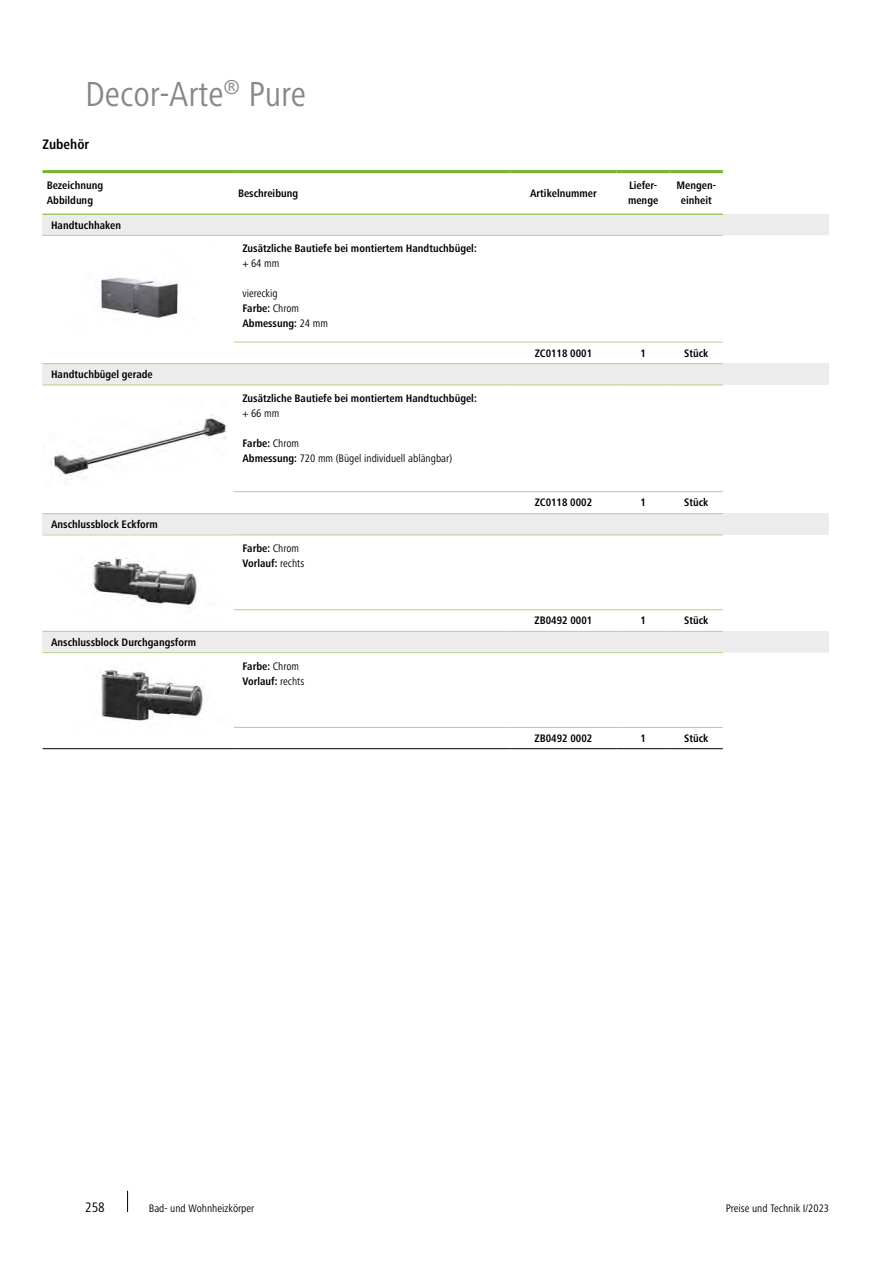
<style>
.page{position:relative;width:893px;height:1263px;background:#fff}
.page>*{position:absolute;margin:0;border:0;box-sizing:border-box;transform-origin:0 0}
.t1{font:condensed 36px "Frutiger Next LTW1 G";color:#868786}
.t2{font:700 condensed 14.25px "Frutiger Next LTW1 G";color:#000}
.t3{font:condensed 14.25px "Frutiger Next LTW1 G";color:#000}
.t4{font:700 condensed 11.25px/14.9px "Frutiger Next LTW1 G";color:#000}
.t5{font:condensed 11.25px/14.9px "Frutiger Next LTW1 G";color:#000}
.s1{font-weight:700}
.s2{font-weight:400}
</style>
<div class="page">
<svg style="left:127px;top:1191px;width:1px;height:21px"></svg>
<div style="left:43px;top:214px;width:786px;height:21px;background:#ececec"></div>
<svg style="left:234px;top:341px;width:489px;height:1px"></svg>
<hr style="left:43px;top:235px;width:191px;height:1px;background:#b5d383">
<hr style="left:234px;top:235px;width:276px;height:1px;background:#b5d383">
<hr style="left:510px;top:235px;width:107px;height:1px;background:#b5d383">
<hr style="left:617px;top:235px;width:53px;height:1px;background:#b5d383">
<hr style="left:670px;top:235px;width:53px;height:1px;background:#b5d383">
<hr style="left:234px;top:342px;width:276px;height:1px;background:#b5d383">
<hr style="left:510px;top:342px;width:107px;height:1px;background:#b5d383">
<hr style="left:617px;top:342px;width:53px;height:1px;background:#b5d383">
<hr style="left:670px;top:342px;width:53px;height:1px;background:#b5d383">
<hr style="left:43px;top:214px;width:191px;height:1px;background:#75b726">
<hr style="left:234px;top:214px;width:276px;height:1px;background:#75b726">
<hr style="left:510px;top:214px;width:107px;height:1px;background:#75b726">
<hr style="left:617px;top:214px;width:53px;height:1px;background:#75b726">
<hr style="left:670px;top:214px;width:53px;height:1px;background:#75b726">
<hr style="left:43px;top:170px;width:191px;height:3px;background:#75b726">
<hr style="left:234px;top:170px;width:276px;height:3px;background:#75b726">
<hr style="left:510px;top:170px;width:107px;height:3px;background:#75b726">
<hr style="left:617px;top:170px;width:53px;height:3px;background:#75b726">
<hr style="left:670px;top:170px;width:53px;height:3px;background:#75b726">
<img style="left:101px;top:277px;width:77px;height:41px">
<div style="left:43px;top:364px;width:786px;height:21px;background:#ececec"></div>
<hr style="left:43px;top:363px;width:191px;height:1px;background:#b5d383">
<hr style="left:234px;top:363px;width:276px;height:1px;background:#b5d383">
<hr style="left:510px;top:363px;width:107px;height:1px;background:#b5d383">
<hr style="left:617px;top:363px;width:53px;height:1px;background:#b5d383">
<hr style="left:670px;top:363px;width:53px;height:1px;background:#b5d383">
<hr style="left:43px;top:385px;width:191px;height:1px;background:#b5d383">
<hr style="left:234px;top:385px;width:276px;height:1px;background:#b5d383">
<hr style="left:510px;top:385px;width:107px;height:1px;background:#b5d383">
<hr style="left:617px;top:385px;width:53px;height:1px;background:#b5d383">
<hr style="left:670px;top:385px;width:53px;height:1px;background:#b5d383">
<hr style="left:234px;top:491px;width:276px;height:1px;background:#b5d383">
<hr style="left:510px;top:491px;width:107px;height:1px;background:#b5d383">
<hr style="left:617px;top:491px;width:53px;height:1px;background:#b5d383">
<hr style="left:670px;top:491px;width:53px;height:1px;background:#b5d383">
<img style="left:50px;top:414px;width:177px;height:62px">
<div style="left:43px;top:514px;width:786px;height:21px;background:#ececec"></div>
<svg style="left:234px;top:535px;width:489px;height:1px"></svg>
<hr style="left:43px;top:534px;width:191px;height:1px;background:#b5d383">
<hr style="left:234px;top:534px;width:276px;height:1px;background:#b5d383">
<hr style="left:510px;top:534px;width:107px;height:1px;background:#b5d383">
<hr style="left:617px;top:534px;width:53px;height:1px;background:#b5d383">
<hr style="left:670px;top:534px;width:53px;height:1px;background:#b5d383">
<hr style="left:234px;top:609px;width:276px;height:1px;background:#b5d383">
<hr style="left:510px;top:609px;width:107px;height:1px;background:#b5d383">
<hr style="left:617px;top:609px;width:53px;height:1px;background:#b5d383">
<hr style="left:670px;top:609px;width:53px;height:1px;background:#b5d383">
<hr style="left:43px;top:513px;width:191px;height:1px;background:#b5d383">
<hr style="left:234px;top:513px;width:276px;height:1px;background:#b5d383">
<hr style="left:510px;top:513px;width:107px;height:1px;background:#b5d383">
<hr style="left:617px;top:513px;width:53px;height:1px;background:#b5d383">
<hr style="left:670px;top:513px;width:53px;height:1px;background:#b5d383">
<img style="left:93px;top:557px;width:105px;height:51px">
<div style="left:43px;top:631px;width:786px;height:22px;background:#ececec"></div>
<svg style="left:234px;top:653px;width:489px;height:1px"></svg>
<hr style="left:43px;top:631px;width:191px;height:1px;background:#b5d383">
<hr style="left:234px;top:631px;width:276px;height:1px;background:#b5d383">
<hr style="left:510px;top:631px;width:107px;height:1px;background:#b5d383">
<hr style="left:617px;top:631px;width:53px;height:1px;background:#b5d383">
<hr style="left:670px;top:631px;width:53px;height:1px;background:#b5d383">
<hr style="left:43px;top:652px;width:191px;height:1px;background:#b5d383">
<hr style="left:234px;top:652px;width:276px;height:1px;background:#b5d383">
<hr style="left:510px;top:652px;width:107px;height:1px;background:#b5d383">
<hr style="left:617px;top:652px;width:53px;height:1px;background:#b5d383">
<hr style="left:670px;top:652px;width:53px;height:1px;background:#b5d383">
<hr style="left:234px;top:727px;width:276px;height:1px;background:#b5d383">
<hr style="left:510px;top:727px;width:107px;height:1px;background:#b5d383">
<hr style="left:617px;top:727px;width:53px;height:1px;background:#b5d383">
<hr style="left:670px;top:727px;width:53px;height:1px;background:#b5d383">
<hr style="left:234px;top:748px;width:276px;height:1px;background:#000">
<hr style="left:510px;top:748px;width:107px;height:1px;background:#000">
<hr style="left:617px;top:748px;width:53px;height:1px;background:#000">
<hr style="left:670px;top:748px;width:53px;height:1px;background:#000">
<hr style="left:43px;top:748px;width:191px;height:1px;background:#000">
<img style="left:101px;top:668px;width:102px;height:53px">
<h1 class="t1" style="left:85px;top:74px;width:222px">Decor-Arte<sup>®</sup> Pure</h1>
<p class="t2" style="left:43px;top:136px;width:48px">Zubehör</p>
<p class="t4" style="left:47px;top:178px;width:58px">Bezeichnung<br>Abbildung</p>
<p class="t4" style="left:238px;top:186px;width:62px">Beschreibung</p>
<p class="t4" style="left:530px;top:186px;width:68px">Artikelnummer</p>
<p class="t4" style="left:628px;top:178px;width:32px">Liefer&shy;menge</p>
<p class="t4" style="left:676px;top:178px;width:41px;text-align:center">Mengen&shy;einheit</p>
<p class="t4" style="left:51px;top:218px;width:72px">Handtuchhaken</p>
<p class="t4" style="left:242px;top:241px;width:236px">Zusätzliche Bautiefe bei montiertem Handtuchbügel:</p>
<p class="t5" style="left:242px;top:256px;width:39px">+ 64 mm</p>
<p class="t5" style="left:242px;top:286px;width:87px">viereckig<br><span class="s1">Farbe:</span> Chrom<br><span class="s1">Abmessung:</span> 24 mm</p>
<p class="t4" style="left:535px;top:346px;width:59px">ZC0118 0001</p>
<p class="t4" style="left:640px;top:346px;width:7px">1</p>
<p class="t4" style="left:684px;top:346px;width:26px">Stück</p>
<p class="t4" style="left:51px;top:367px;width:103px">Handtuchbügel gerade</p>
<p class="t4" style="left:242px;top:391px;width:236px">Zusätzliche Bautiefe bei montiertem Handtuchbügel:</p>
<p class="t5" style="left:242px;top:406px;width:39px">+ 66 mm</p>
<p class="t5" style="left:242px;top:435px;width:211px"><span class="s1">Farbe:</span> Chrom<br><span class="s1">Abmessung:</span> 720 mm (Bügel individuell ablängbar)</p>
<p class="t4" style="left:535px;top:495px;width:59px">ZC0118 0002</p>
<p class="t4" style="left:640px;top:495px;width:7px">1</p>
<p class="t4" style="left:684px;top:495px;width:26px">Stück</p>
<p class="t4" style="left:51px;top:517px;width:108px">Anschlussblock Eckform</p>
<p class="t4" style="left:242px;top:541px;width:63px">Farbe: <span class="s2">Chrom<br></span>Vorlauf: <span class="s2">rechts</span></p>
<p class="t4" style="left:51px;top:635px;width:147px">Anschlussblock Durchgangsform</p>
<p class="t4" style="left:242px;top:658px;width:63px">Farbe: <span class="s2">Chrom<br></span>Vorlauf: <span class="s2">rechts</span></p>
<p class="t4" style="left:535px;top:613px;width:59px">ZB0492 0001</p>
<p class="t4" style="left:640px;top:613px;width:7px">1</p>
<p class="t4" style="left:684px;top:613px;width:26px">Stück</p>
<p class="t4" style="left:535px;top:731px;width:59px">ZB0492 0002</p>
<p class="t4" style="left:640px;top:731px;width:7px">1</p>
<p class="t4" style="left:684px;top:731px;width:26px">Stück</p>
<p class="t3" style="left:85px;top:1199px;width:21px">258</p>
<p class="t5" style="left:149px;top:1201px;width:107px">Bad- und Wohnheizkörper</p>
<p class="t5" style="left:726px;top:1201px;width:105px">Preise und Technik I/2023</p>
</div>
